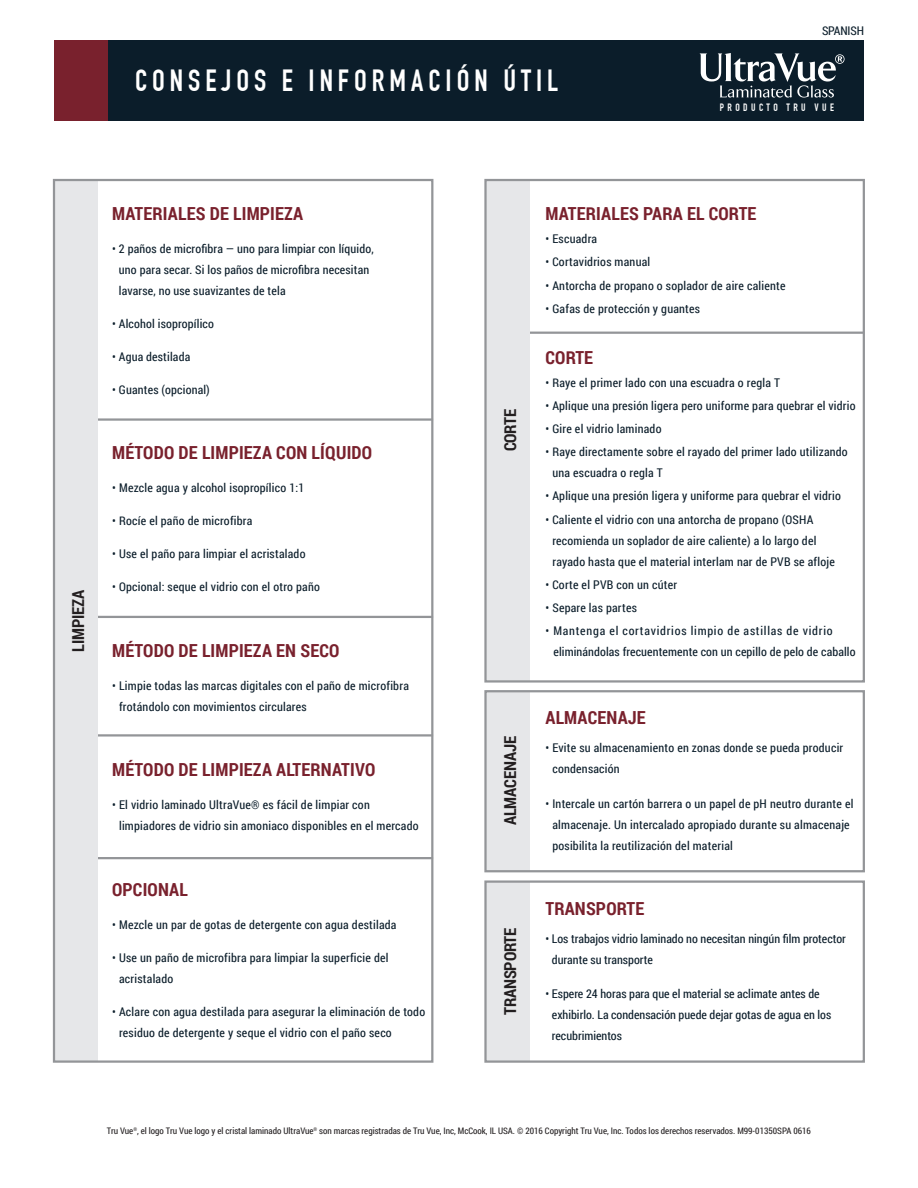
<style>
.page{position:relative;width:918px;height:1188px;background:#fff}
.page>*{position:absolute;margin:0;border:0;box-sizing:border-box;transform-origin:0 0}
.t1{font:700 30px "DIN Condensed";letter-spacing:.165em;color:#fff}
.t2{font:700 18px "Roboto Condensed";letter-spacing:.01em;color:#79212d}
.t3{font:700 16.5px "Roboto Condensed";letter-spacing:-.01em;color:#231f20}
.t4{font:12px/21px "Roboto Condensed";letter-spacing:.02em;color:#0b1d2a}
.t5{font:12px/21px "Roboto Condensed";color:#0b1d2a}
.t6{font:12px "Roboto Condensed";letter-spacing:-.01em;color:#0b1d2a}
.t7{font:700 10.5px "DIN Condensed";letter-spacing:.325em;color:#fff}
.t8{font:9px "Roboto Condensed";color:#231f20}
</style>
<div class="page">
<hr style="left:88px;top:418px;width:345px;height:3px;background:#939598">
<hr style="left:88px;top:616px;width:345px;height:2px;background:#939598">
<hr style="left:88px;top:734px;width:345px;height:3px;background:#939598">
<hr style="left:88px;top:857px;width:345px;height:2px;background:#939598">
<div style="left:54px;top:180px;width:43px;height:882px;background:#e6e7e9"></div>
<div style="left:53px;top:179px;width:380px;height:884px;border:2px solid #939598"></div>
<div style="left:54px;top:40px;width:810px;height:82px;background:#0b1d2a"></div>
<div style="left:54px;top:40px;width:54px;height:82px;background:#79212d"></div>
<div style="left:486px;top:690px;width:43px;height:181px;background:#e6e7e9"></div>
<div style="left:484px;top:690px;width:381px;height:182px;border:2px solid #939598"></div>
<hr style="left:519px;top:332px;width:345px;height:2px;background:#939598">
<div style="left:486px;top:179px;width:43px;height:502px;background:#e6e7e9"></div>
<div style="left:484px;top:179px;width:381px;height:504px;border:2px solid #939598"></div>
<div style="left:486px;top:881px;width:43px;height:180px;background:#e6e7e9"></div>
<div style="left:484px;top:880px;width:381px;height:183px;border:2px solid #939598"></div>
<svg style="left:699px;top:53px;width:146px;height:45px"></svg>
<h1 class="t1" style="left:135px;top:63px;width:425px">CONSEJOS E INFORMACIÓN ÚTIL</h1>
<p class="t6" style="left:822px;top:23px;width:43px">SPANISH</p>
<p class="t7" style="left:720px;top:101px;width:115px">PRODUCTO TRU VUE</p>
<h3 class="t3" style="left:67px;top:652px;width:63px;rotate:-90deg">LIMPIEZA</h3>
<h2 class="t2" style="left:112px;top:201px;width:193px">MATERIALES DE LIMPIEZA</h2>
<p class="t4" style="left:119px;top:238px;width:256px;text-indent:-7px">• 2 paños de microfibra — uno para limpiar con líquido, uno para secar. Si los paños de microfibra necesitan lavarse, no use suavizantes de tela</p>
<p class="t4" style="left:112px;top:313px;width:103px">• Alcohol isopropílico</p>
<p class="t4" style="left:112px;top:346px;width:80px">• Agua destilada</p>
<p class="t4" style="left:112px;top:378px;width:99px">• Guantes (opcional)</p>
<h2 class="t2" style="left:112px;top:440px;width:261px">MÉTODO DE LIMPIEZA CON LÍQUIDO</h2>
<p class="t4" style="left:112px;top:477px;width:194px">• Mezcle agua y alcohol isopropílico 1:1</p>
<p class="t4" style="left:112px;top:510px;width:142px">• Rocíe el paño de microfibra</p>
<p class="t4" style="left:112px;top:543px;width:195px">• Use el paño para limpiar el acristalado</p>
<p class="t4" style="left:112px;top:576px;width:209px">• Opcional: seque el vidrio con el otro paño</p>
<h2 class="t2" style="left:112px;top:638px;width:229px">MÉTODO DE LIMPIEZA EN SECO</h2>
<p class="t4" style="left:119px;top:674px;width:291px;text-indent:-7px">• Limpie todas las marcas digitales con el paño de microfibra frotándolo con movimientos circulares</p>
<h2 class="t2" style="left:112px;top:757px;width:265px">MÉTODO DE LIMPIEZA ALTERNATIVO</h2>
<p class="t4" style="left:119px;top:794px;width:301px;text-indent:-7px">• El vidrio laminado UltraVue® es fácil de limpiar con limpiadores de vidrio sin amoniaco disponibles en el mercado</p>
<h2 class="t2" style="left:112px;top:877px;width:77px">OPCIONAL</h2>
<p class="t4" style="left:112px;top:914px;width:286px">• Mezcle un par de gotas de detergente con agua destilada</p>
<p class="t4" style="left:119px;top:947px;width:271px;text-indent:-7px">• Use un paño de microfibra para limpiar la superficie del acristalado</p>
<p class="t4" style="left:119px;top:1000px;width:308px;text-indent:-7px">• Aclare con agua destilada para asegurar la eliminación de todo residuo de detergente y seque el vidrio con el paño seco</p>
<h3 class="t3" style="left:499px;top:451px;width:44px;rotate:-90deg">CORTE</h3>
<h3 class="t3" style="left:499px;top:825px;width:90px;rotate:-90deg">ALMACENAJE</h3>
<h3 class="t3" style="left:499px;top:1015px;width:89px;rotate:-90deg">TRANSPORTE</h3>
<h2 class="t2" style="left:546px;top:201px;width:212px">MATERIALES PARA EL CORTE</h2>
<p class="t4" style="left:546px;top:228px;width:53px">• Escuadra</p>
<p class="t4" style="left:546px;top:251px;width:106px">• Cortavidrios manual</p>
<p class="t4" style="left:546px;top:274px;width:241px">• Antorcha de propano o soplador de aire caliente</p>
<p class="t4" style="left:546px;top:298px;width:156px">• Gafas de protección y guantes</p>
<h2 class="t2" style="left:546px;top:345px;width:49px">CORTE</h2>
<p class="t4" style="left:546px;top:372px;width:236px">• Raye el primer lado con una escuadra o regla T</p>
<p class="t4" style="left:546px;top:395px;width:312px">• Aplique una presión ligera pero uniforme para quebrar el vidrio</p>
<p class="t4" style="left:546px;top:418px;width:117px">• Gire el vidrio laminado</p>
<p class="t4" style="left:552px;top:441px;width:297px;text-indent:-7px">• Raye directamente sobre el rayado del primer lado utilizando una escuadra o regla T</p>
<p class="t4" style="left:546px;top:485px;width:297px">• Aplique una presión ligera y uniforme para quebrar el vidrio</p>
<p class="t4" style="left:552px;top:508px;width:284px;text-indent:-7px">• Caliente el vidrio con una antorcha de propano (OSHA recomienda un soplador de aire caliente) a lo largo del rayado hasta que el material interlam nar de PVB se afloje</p>
<p class="t4" style="left:546px;top:574px;width:133px">• Corte el PVB con un cúter</p>
<p class="t4" style="left:546px;top:597px;width:93px">• Separe las partes</p>
<p class="t4" style="left:553px;top:620px;width:304px;text-indent:-8px">• Mantenga el cortavidrios limpio de astillas de vidrio eliminándolas frecuentemente con un cepillo de pelo de caballo</p>
<h2 class="t2" style="left:546px;top:705px;width:102px">ALMACENAJE</h2>
<p class="t4" style="left:552px;top:737px;width:292px;text-indent:-7px">• Evite su almacenamiento en zonas donde se pueda producir condensación</p>
<p class="t4" style="left:552px;top:793px;width:303px;text-indent:-7px">• Intercale un cartón barrera o un papel de pH neutro durante el almacenaje. Un intercalado apropiado durante su almacenaje posibilita la reutilización del material</p>
<h2 class="t2" style="left:546px;top:896px;width:100px">TRANSPORTE</h2>
<p class="t5" style="left:552px;top:928px;width:295px;text-indent:-6px">• Los trabajos vidrio laminado no necesitan ningún film protector durante su transporte</p>
<p class="t5" style="left:552px;top:983px;width:281px;text-indent:-6px">• Espere 24 horas para que el material se aclimate antes de exhibirlo. La condensación puede dejar gotas de agua en los recubrimientos</p>
<p class="t8" style="left:107px;top:1125px;width:706px">Tru Vue<sup>®</sup>, el logo Tru Vue logo y el cristal laminado UltraVue<sup>®</sup> son marcas registradas de Tru Vue, Inc, McCook, IL USA. © 2016 Copyright Tru Vue, Inc. Todos los derechos reservados. M99-01350SPA 0616</p>
</div>
